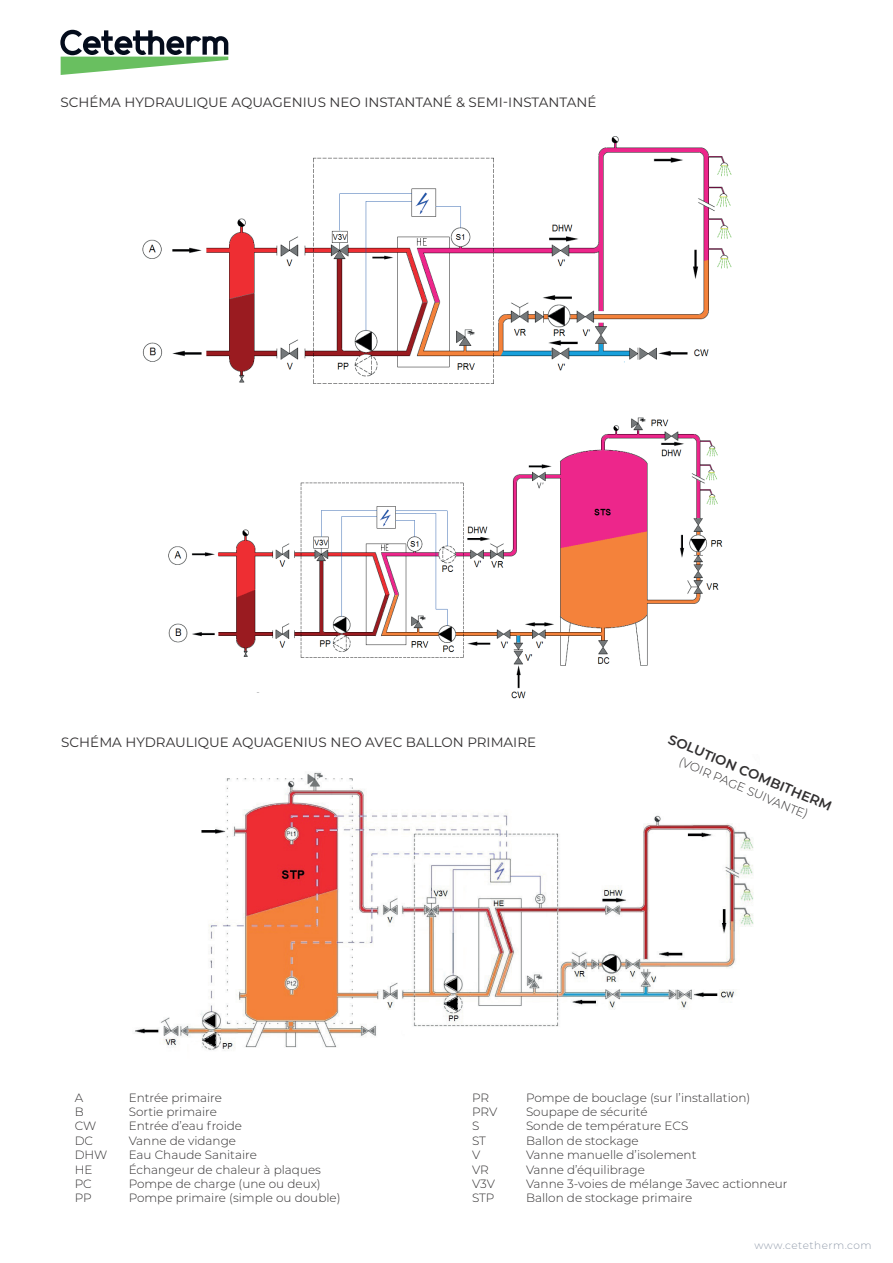
<style>
.page{position:relative;width:893px;height:1263px;background:#fff}
.page>*{position:absolute;margin:0;border:0;box-sizing:border-box;transform-origin:0 0}
.t1{font:13.5px "Montserrat";color:#312f30}
.t2{font:600 13.5px "Montserrat";color:#312f30}
.t3{font:300 12px "Montserrat";color:#312f30}
.t4{font:300 10.5px "Montserrat";letter-spacing:.05em;color:#939dac}
</style>
<div class="page">
<svg style="left:60px;top:30px;width:168px;height:45px"></svg>
<img style="left:142px;top:136px;width:590px;height:248px">
<img style="left:168px;top:417px;width:555px;height:282px">
<img style="left:135px;top:772px;width:619px;height:279px">
<p class="t1" style="left:60px;top:93px;width:537px">SCHÉMA HYDRAULIQUE AQUAGENIUS NEO INSTANTANÉ &amp; SEMI-INSTANTANÉ</p>
<p class="t1" style="left:61px;top:732px;width:476px">SCHÉMA HYDRAULIQUE AQUAGENIUS NEO AVEC BALLON PRIMAIRE</p>
<p class="t2" style="left:673px;top:729px;width:178px;rotate:23deg">SOLUTION COMBITHERM</p>
<p class="t3" style="left:683px;top:753px;width:141px;rotate:23deg">(VOIR PAGE SUIVANTE)</p>
<p class="t3" style="left:75px;top:1089px;width:10px">A</p>
<p class="t3" style="left:129px;top:1089px;width:95px">Entrée primaire</p>
<p class="t3" style="left:75px;top:1103px;width:11px">B</p>
<p class="t3" style="left:129px;top:1103px;width:90px">Sortie primaire</p>
<p class="t3" style="left:75px;top:1118px;width:23px">CW</p>
<p class="t3" style="left:129px;top:1118px;width:115px">Entrée d’eau froide</p>
<p class="t3" style="left:75px;top:1132px;width:20px">DC</p>
<p class="t3" style="left:129px;top:1132px;width:109px">Vanne de vidange</p>
<p class="t3" style="left:75px;top:1147px;width:34px">DHW</p>
<p class="t3" style="left:129px;top:1147px;width:130px">Eau Chaude Sanitaire</p>
<p class="t3" style="left:75px;top:1161px;width:19px">HE</p>
<p class="t3" style="left:129px;top:1161px;width:194px">Échangeur de chaleur à plaques</p>
<p class="t3" style="left:75px;top:1175px;width:19px">PC</p>
<p class="t3" style="left:129px;top:1175px;width:194px">Pompe de charge (une ou deux)</p>
<p class="t3" style="left:75px;top:1190px;width:19px">PP</p>
<p class="t3" style="left:129px;top:1190px;width:213px">Pompe primaire (simple ou double)</p>
<p class="t3" style="left:472px;top:1089px;width:19px">PR</p>
<p class="t3" style="left:526px;top:1089px;width:226px">Pompe de bouclage (sur l’installation)</p>
<p class="t3" style="left:472px;top:1103px;width:27px">PRV</p>
<p class="t3" style="left:526px;top:1103px;width:123px">Soupape de sécurité</p>
<p class="t3" style="left:472px;top:1118px;width:9px">S</p>
<p class="t3" style="left:526px;top:1118px;width:164px">Sonde de température ECS</p>
<p class="t3" style="left:472px;top:1132px;width:15px">ST</p>
<p class="t3" style="left:526px;top:1132px;width:114px">Ballon de stockage</p>
<p class="t3" style="left:472px;top:1147px;width:10px">V</p>
<p class="t3" style="left:526px;top:1147px;width:172px">Vanne manuelle d’isolement</p>
<p class="t3" style="left:472px;top:1161px;width:18px">VR</p>
<p class="t3" style="left:526px;top:1161px;width:120px">Vanne d’équilibrage</p>
<p class="t3" style="left:472px;top:1175px;width:25px">V3V</p>
<p class="t3" style="left:526px;top:1175px;width:263px">Vanne 3-voies de mélange 3avec actionneur</p>
<p class="t3" style="left:472px;top:1190px;width:24px">STP</p>
<p class="t3" style="left:526px;top:1190px;width:168px">Ballon de stockage primaire</p>
<p class="t4" style="left:754px;top:1238px;width:119px">www.cetetherm.com</p>
</div>
